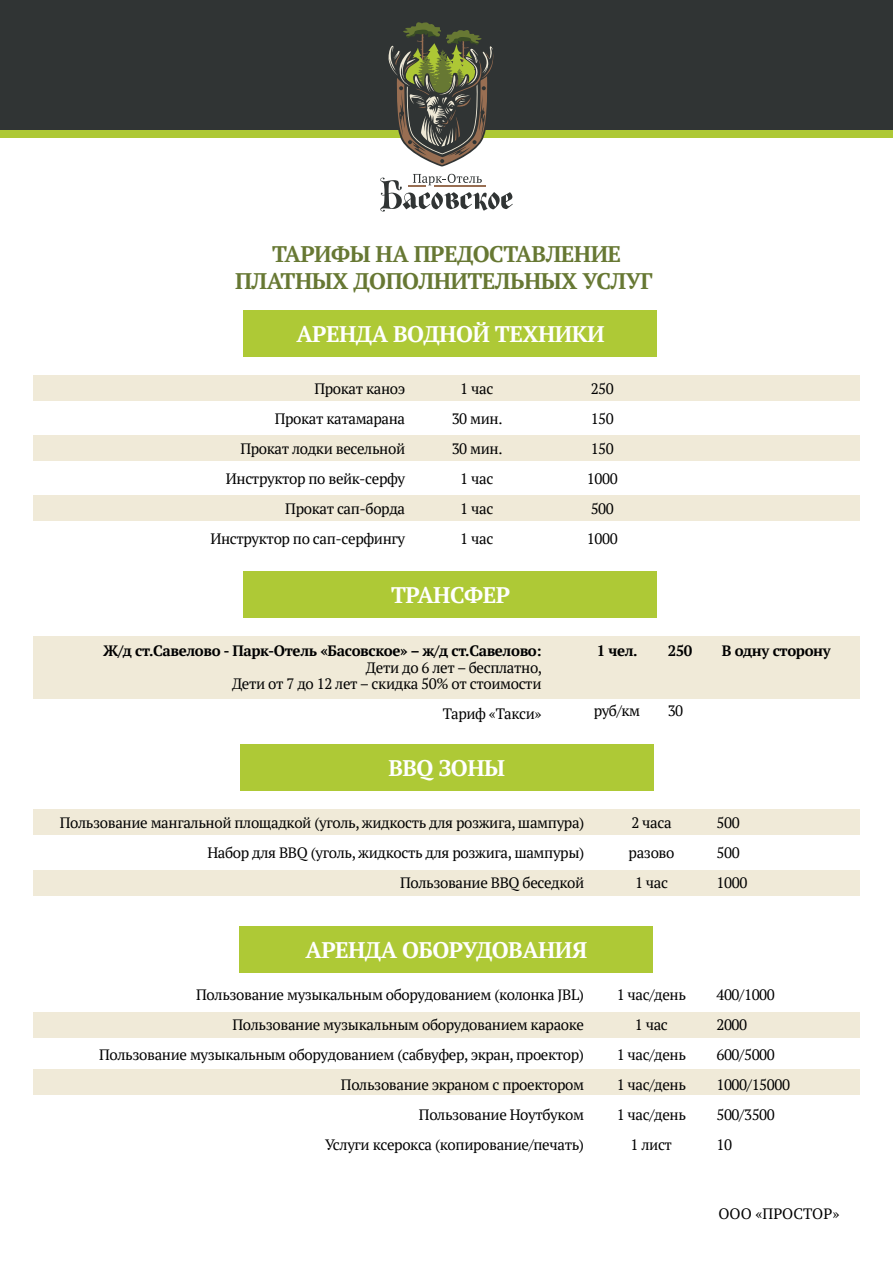
<style>
.page{position:relative;width:893px;height:1263px;background:#fff}
.page>*{position:absolute;margin:0;border:0;box-sizing:border-box;transform-origin:0 0}
.t1{font:700 22.5px "PT Serif";letter-spacing:-.025em;color:#fff}
.t2{font:700 22.5px/27px "PT Serif";letter-spacing:-.025em;color:#677833;text-align:center}
.t3{font:15px/30px "PT Serif";letter-spacing:-.025em;color:#000;text-align:right}
.t4{font:700 15px "PT Serif";letter-spacing:-.025em;color:#000}
.t5{font:15px "PT Serif";color:#000}
</style>
<div class="page">
<div style="left:240px;top:744px;width:413px;height:47px;background:#aec936"></div>
<div style="left:33px;top:810px;width:827px;height:25px;background:#f0ead8"></div>
<div style="left:33px;top:870px;width:827px;height:25px;background:#f0ead8"></div>
<div style="left:244px;top:310px;width:413px;height:47px;background:#aec936"></div>
<div style="left:33px;top:375px;width:827px;height:26px;background:#f0ead8"></div>
<div style="left:33px;top:436px;width:827px;height:25px;background:#f0ead8"></div>
<div style="left:33px;top:496px;width:827px;height:25px;background:#f0ead8"></div>
<div style="left:244px;top:571px;width:413px;height:46px;background:#aec936"></div>
<div style="left:33px;top:636px;width:827px;height:62px;background:#f0ead8"></div>
<div style="left:240px;top:926px;width:413px;height:47px;background:#aec936"></div>
<div style="left:33px;top:1012px;width:827px;height:26px;background:#f0ead8"></div>
<div style="left:33px;top:1069px;width:827px;height:25px;background:#f0ead8"></div>
<div style="left:0;top:0;width:893px;height:131px;background:#303434"></div>
<div style="left:0;top:131px;width:893px;height:7px;background:#adc835"></div>
<svg style="left:380px;top:174px;width:133px;height:38px"></svg>
<hr style="left:434px;top:185px;width:52px;height:2px;background:#986e52">
<svg style="left:384px;top:22px;width:114px;height:144px"></svg>
<h1 class="t2" style="left:235px;top:240px;width:419px">ТАРИФЫ НА ПРЕДОСТАВЛЕНИЕ<br>ПЛАТНЫХ ДОПОЛНИТЕЛЬНЫХ УСЛУГ</h1>
<h1 class="t1" style="left:296px;top:319px;width:310px">АРЕНДА ВОДНОЙ ТЕХНИКИ</h1>
<p class="t3" style="left:210px;top:373px;width:196px">Прокат каноэ<br>Прокат катамарана<br>Прокат лодки весельной<br>Инструктор по вейк-серфу<br>Прокат сап-борда<br>Инструктор по сап-серфингу</p>
<p class="t3" style="left:452px;top:373px;width:52px;text-align:center">1 час<br>30 мин.<br>30 мин.<br>1 час<br>1 час<br>1 час</p>
<p class="t3" style="left:587px;top:373px;width:32px;text-align:left">250<br>150<br>150<br>1000<br>500<br>1000</p>
<h1 class="t1" style="left:391px;top:580px;width:120px">ТРАНСФЕР</h1>
<p class="t4" style="left:103px;top:641px;width:440px">Ж/д ст.Савелово - Парк-Отель «Басовское» – ж/д ст.Савелово:</p>
<p class="t3" style="left:232px;top:659px;width:312px;line-height:16.5px">Дети до 6 лет – бесплатно,<br>Дети от 7 до 12 лет – скидка 50% от стоимости</p>
<p class="t3" style="left:443px;top:699px;width:100px">Тариф «Такси»</p>
<p class="t4" style="left:597px;top:641px;width:43px">1 чел.</p>
<p class="t3" style="left:594px;top:696px;width:48px">руб/км</p>
<p class="t4" style="left:668px;top:641px;width:26px">250</p>
<p class="t4" style="left:722px;top:641px;width:111px">В одну сторону</p>
<p class="t3" style="left:668px;top:696px;width:17px">30</p>
<h1 class="t1" style="left:388px;top:754px;width:118px">BBQ ЗОНЫ</h1>
<p class="t3" style="left:60px;top:807px;width:526px">Пользование мангальной площадкой (уголь, жидкость для розжига, шампура)<br>Набор для BBQ (уголь, жидкость для розжига, шампуры)<br>Пользование BBQ беседкой</p>
<p class="t3" style="left:629px;top:807px;width:47px;text-align:center">2 часа разово<br>1 час</p>
<p class="t3" style="left:717px;top:807px;width:32px;text-align:left">500<br>500<br>1000</p>
<h1 class="t1" style="left:306px;top:935px;width:283px">АРЕНДА ОБОРУДОВАНИЯ</h1>
<p class="t3" style="left:99px;top:980px;width:486px">Пользование музыкальным оборудованием (колонка JBL)<br>Пользование музыкальным оборудованием караоке<br>Пользование музыкальным оборудованием (сабвуфер, экран, проектор)<br>Пользование экраном с проектором<br>Пользование Ноутбуком<br>Услуги ксерокса (копирование/печать)</p>
<p class="t3" style="left:617px;top:980px;width:71px;text-align:center">1 час/день<br>1 час<br>1 час/день<br>1 час/день<br>1 час/день<br>1 лист</p>
<p class="t3" style="left:716px;top:980px;width:75px;text-align:left">400/1000<br>2000<br>600/5000<br>1000/15000<br>500/3500<br>10</p>
<p class="t5" style="left:718px;top:1204px;width:122px">ООО «ПРОСТОР»</p>
</div>
